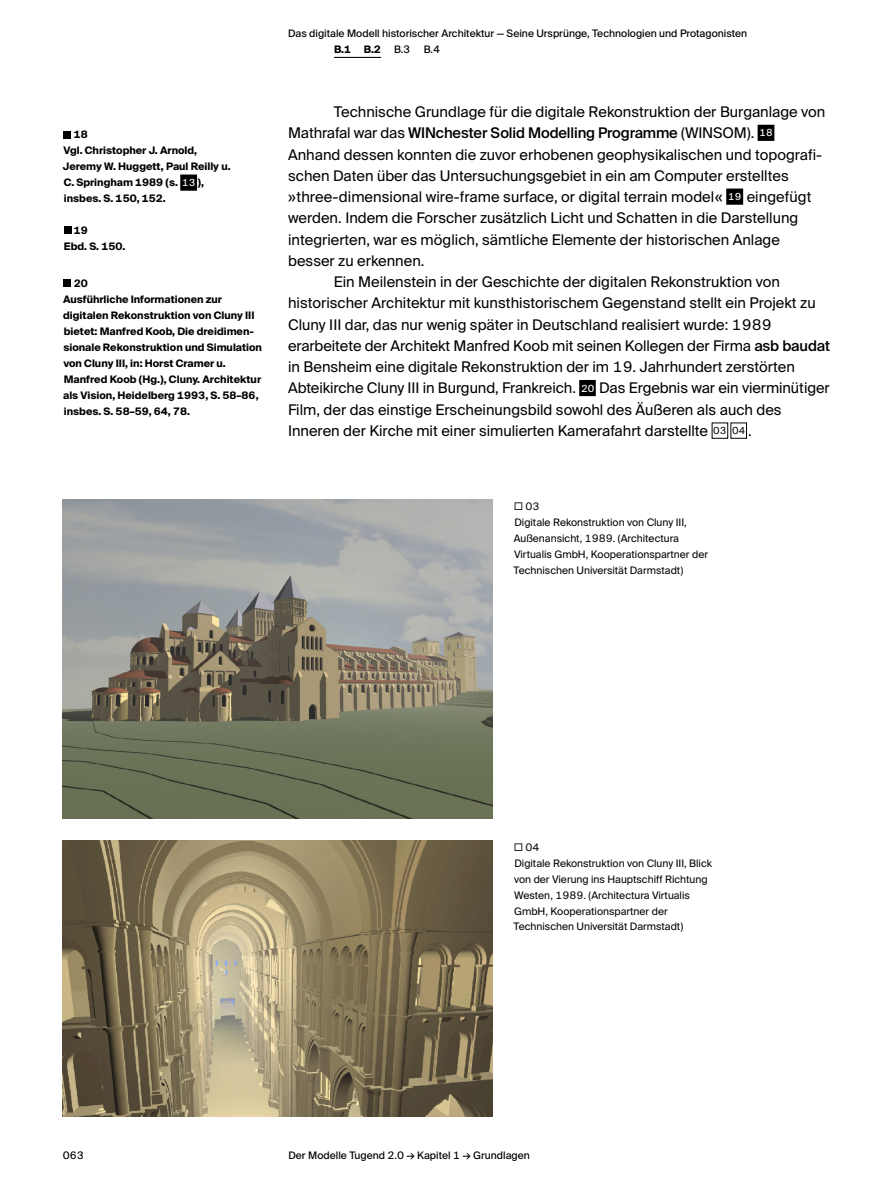
<style>
.page{position:relative;width:893px;height:1191px;background:#fff}
.page>*{position:absolute;margin:0;border:0;box-sizing:border-box;transform-origin:0 0}
.t1{font:14.7px "Suisse Intl";color:#000}
.t2{font:500 14.7px "Suisse Intl";letter-spacing:-.01em;color:#000}
.t3{font:700 10.35px/15.9px "Suisse Intl";color:#000}
.t4{font:10.35px/15.9px "Suisse Intl";color:#000}
.t5{font:10.35px "Suisse Intl";color:#000}
.s1{font-weight:400;font-size:9.75px;color:#fff}
.s2{font-weight:400}
.s3{font-size:9.75px;color:#fff}
.s4{font-weight:500}
.s5{font-size:9.75px}
.s6{font-weight:300;font-size:14.1px}
</style>
<div class="page">
<hr style="left:334px;top:57px;width:47px;height:1px;background:#000">
<div style="left:758px;top:125px;width:16px;height:16px;background:#000"></div>
<div style="left:726px;top:188px;width:17px;height:17px;background:#000"></div>
<div style="left:579px;top:380px;width:17px;height:16px;background:#000"></div>
<img style="left:63px;top:500px;width:429px;height:318px">
<img style="left:63px;top:840px;width:429px;height:276px">
<div style="left:180px;top:174px;width:17px;height:17px;background:#000"></div>
<div style="left:63px;top:131px;width:8px;height:7px;background:#000"></div>
<div style="left:64px;top:226px;width:7px;height:8px;background:#000"></div>
<div style="left:63px;top:280px;width:8px;height:7px;background:#000"></div>
<div style="left:712px;top:422px;width:16px;height:17px;border:1px solid #000"></div>
<div style="left:730px;top:422px;width:17px;height:17px;border:1px solid #000"></div>
<p class="t3" style="left:63px;top:127px;width:169px;text-indent:11px">18<br>Vgl. Christopher J. Arnold,<br>Jeremy W. Huggett, Paul Reilly u.<br>C. Springham 1989 (s. <span class="s1">13</span> ), insbes. S. 150, 152.</p>
<p class="t3" style="left:64px;top:222px;width:63px;text-indent:10px">19<br>Ebd. S. 150.</p>
<p class="t3" style="left:63px;top:275px;width:200px;text-indent:11px">20<br>Ausführliche Informationen zur digitalen Rekonstruktion von Cluny III bietet: Manfred Koob, Die dreidimen&shy;sionale Rekonstruktion und Simulation von Cluny III, in: Horst Cramer u.<br>Manfred Koob (Hg.), Cluny. Architektur als Vision, Heidelberg 1993, S. 58–86, insbes. S. 58–59, 64, 78.</p>
<p class="t5" style="left:288px;top:28px;width:461px">Das digitale Modell historischer Architektur — Seine Ursprünge, Technologien und Protagonisten</p>
<p class="t3" style="left:334px;top:42px;width:48px">B.1 B.2</p>
<p class="t5" style="left:394px;top:43px;width:18px">B.3</p>
<p class="t5" style="left:424px;top:43px;width:18px">B.4</p>
<p class="t1" style="left:334px;top:103px;width:493px">Technische Grundlage für die digitale Rekonstruktion der Burganlage von</p>
<p class="t2" style="left:288px;top:125px;width:486px"><span class="s2">Mathrafal war das</span> WINchester Solid Modelling Programme <span class="s2">(WINSOM).</span> <span class="s1">18</span></p>
<p class="t1" style="left:288px;top:146px;width:535px">Anhand dessen konnten die zuvor erhobenen geophysikalischen und topografi-</p>
<p class="t1" style="left:288px;top:167px;width:502px">schen Daten über das Untersuchungsgebiet in ein am Computer erstelltes</p>
<p class="t1" style="left:288px;top:188px;width:525px">»three-dimensional wire-frame surface, or digital terrain model« <span class="s3">19</span> eingefügt</p>
<p class="t1" style="left:288px;top:210px;width:512px">werden. Indem die Forscher zusätzlich Licht und Schatten in die Darstellung</p>
<p class="t1" style="left:288px;top:231px;width:493px">integrierten, war es möglich, sämtliche Elemente der historischen Anlage</p>
<p class="t1" style="left:288px;top:252px;width:138px">besser zu erkennen.</p>
<p class="t1" style="left:334px;top:273px;width:448px">Ein Meilenstein in der Geschichte der digitalen Rekonstruktion von</p>
<p class="t1" style="left:288px;top:295px;width:529px">historischer Architektur mit kunsthistorischem Gegenstand stellt ein Projekt zu</p>
<p class="t1" style="left:288px;top:316px;width:485px">Cluny III dar, das nur wenig später in Deutschland realisiert wurde: 1989</p>
<p class="t1" style="left:288px;top:337px;width:544px">erarbeitete der Architekt Manfred Koob mit seinen Kollegen der Firma <span class="s4">asb baudat</span></p>
<p class="t1" style="left:288px;top:358px;width:508px">in Bensheim eine digitale Rekonstruktion der im 19. Jahrhundert zerstörten</p>
<p class="t1" style="left:288px;top:380px;width:543px">Abteikirche Cluny III in Burgund, Frankreich. <span class="s3">20</span> Das Ergebnis war ein vierminütiger</p>
<p class="t1" style="left:288px;top:401px;width:495px">Film, der das einstige Erscheinungsbild sowohl des Äußeren als auch des</p>
<p class="t1" style="left:288px;top:422px;width:465px">Inneren der Kirche mit einer simulierten Kamerafahrt darstellte <span class="s3">'</span><span class="s5">03</span><span class="s3">' '</span><span class="s5">04</span><span class="s3">'</span>.</p>
<p class="t4" style="left:514px;top:499px;width:196px"><span class="s6">□</span> 03<br>Digitale Rekonstruktion von Cluny III,<br>Außenansicht, 1989. (Architectura<br>Virtualis GmbH, Kooperationspartner der<br>Technischen Universität Darmstadt)</p>
<p class="t4" style="left:514px;top:839px;width:200px"><span class="s6">□</span> 04<br>Digitale Rekonstruktion von Cluny III, Blick von der Vierung ins Hauptschiff Richtung Westen, 1989. (Architectura Virtualis GmbH, Kooperationspartner der Technischen Universität Darmstadt)</p>
<p class="t5" style="left:63px;top:1149px;width:23px">063</p>
<p class="t5" style="left:288px;top:1149px;width:243px">Der Modelle Tugend 2.0 → Kapitel 1 → Grundlagen</p>
</div>
